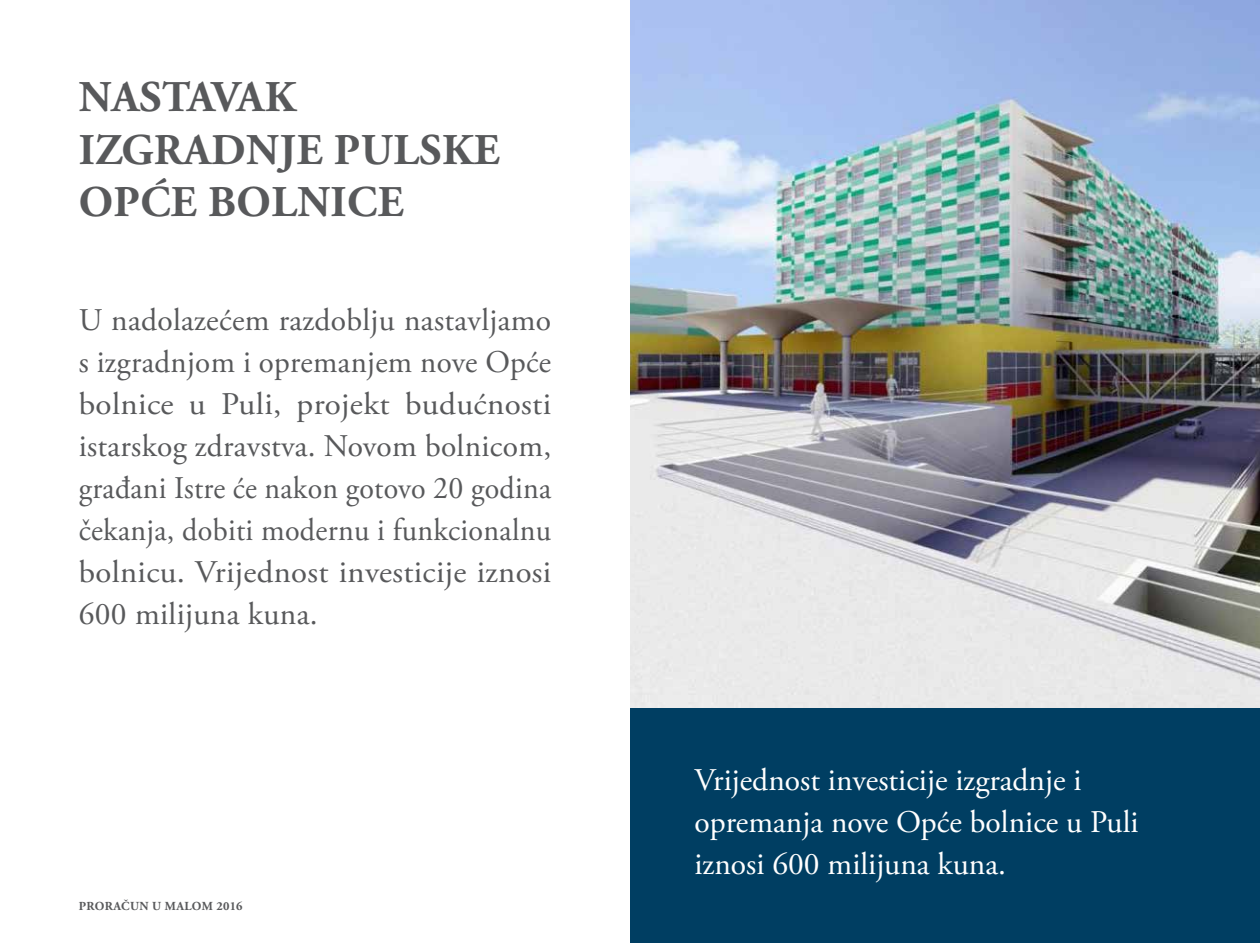
<style>
.page{position:relative;width:1260px;height:943px;background:#fff}
.page>*{position:absolute;margin:0;border:0;box-sizing:border-box;transform-origin:0 0}
.t1{font:700 43.75px/52.5px "Adobe Garamond Pro";letter-spacing:.01em;color:#58595b}
.t2{font:31.5px/42px "Adobe Garamond Pro";color:#58595b;text-align:justify}
.t3{font:31.5px/42px "Adobe Garamond Pro";color:#fff}
.t4{font:700 12.25px "Adobe Garamond Pro";letter-spacing:.035em;color:#58595b}
</style>
<div class="page">
<div style="left:630px;top:699px;width:630px;height:244px;background:#003e62"></div>
<img style="left:630px;top:0;width:630px;height:707px">
<h1 class="t1" style="left:79px;top:72px;width:393px">NASTAVAK<br>IZGRADNJE PULSKE<br>OPĆE</h1>
<h1 class="t1" style="left:208px;top:177px;width:57px">BOLNICE</h1>
<p class="t2" style="left:79px;top:300px;width:474px">U nadolazećem razdoblju nastavljamo s izgradnjom i opremanjem nove Opće bolnice u Puli, projekt budućnosti istarskog zdravstva. Novom bolnicom, građani Istre će nakon gotovo 20 godina čekanja, dobiti modernu i funkcionalnu bolnicu. Vrijednost investicije iznosi 600 milijuna kuna.</p>
<p class="t4" style="left:79px;top:898px;width:165px">PRORAČUN U MALOM 2016</p>
<p class="t3" style="left:694px;top:759px;width:446px">Vrijednost investicije izgradnje i opremanja nove Opće bolnice u Puli iznosi 600 milijuna kuna.</p>
</div>
